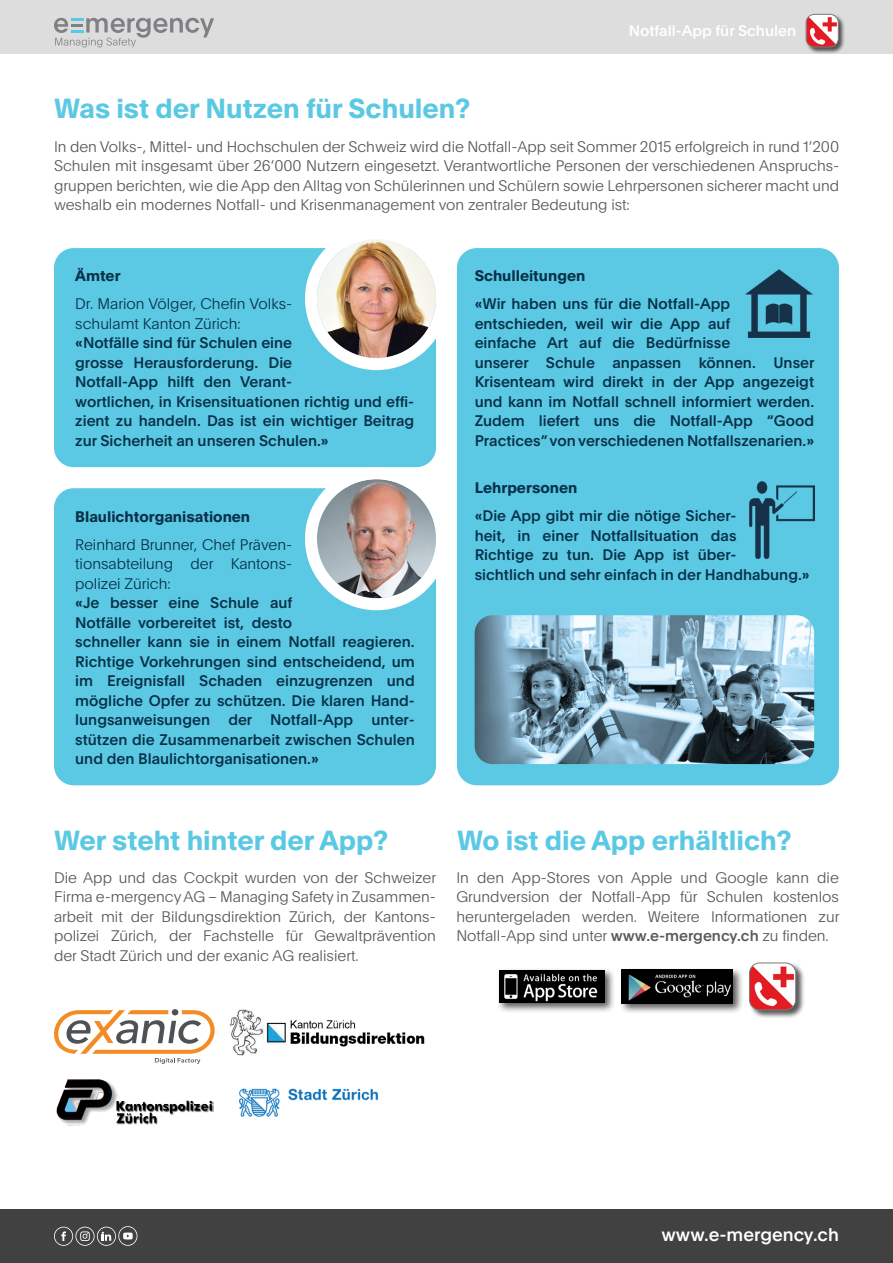
<style>
.page{position:relative;width:893px;height:1263px;background:#fff}
.page>*{position:absolute;margin:0;border:0;box-sizing:border-box;transform-origin:0 0}
.t1{font:700 27px "Plain";color:#5bc9e3}
.t2{font:500 18px "Plain";color:#fff}
.t3{font:500 15px/19.5px "Plain";color:#083049}
.t4{font:100 15px/19.5px "Plain";color:#575857;text-align:justify}
.t5{font:100 15px/19.5px "Plain";color:#083049;text-align:justify}
.t6{font:700 15px "Plain";color:#083049}
.t7{font:500 15px "Plain";color:#fff}
.s1{font-weight:500}
</style>
<div class="page">
<div style="left:54px;top:248px;width:382px;height:219px;background:#5bc9e3;border-radius:20px"></div>
<img style="left:317px;top:239px;width:119px;height:119px;border-radius:60px">
<div style="left:305px;top:227px;width:143px;height:143px;border:12px solid #fff;border-radius:50%"></div>
<div style="left:54px;top:488px;width:382px;height:297px;background:#5bc9e3;border-radius:20px"></div>
<img style="left:317px;top:479px;width:119px;height:119px;border-radius:60px">
<div style="left:305px;top:467px;width:143px;height:143px;border:12px solid #fff;border-radius:50%"></div>
<div style="left:457px;top:248px;width:382px;height:537px;background:#5bc9e3;border-radius:20px"></div>
<img style="left:475px;top:615px;width:339px;height:149px">
<div style="left:619px;top:967px;width:125px;height:48px;background:#231f20;opacity:.75"></div>
<img style="left:621px;top:969px;width:112px;height:34px">
<div style="left:497px;top:967px;width:119px;height:47px;background:#231f20;opacity:.75"></div>
<img style="left:499px;top:970px;width:106px;height:33px">
<div style="left:748px;top:962px;width:57px;height:57px;background:#231f20;opacity:.75"></div>
<img style="left:749px;top:963px;width:47px;height:47px">
<div style="left:749px;top:962px;width:47px;height:48px;border:1px solid #7d7d7d;border-radius:10px"></div>
<img style="left:56px;top:1079px;width:158px;height:47px">
<img style="left:239px;top:1088px;width:140px;height:29px">
<img style="left:230px;top:1009px;width:195px;height:47px">
<svg style="left:54px;top:1009px;width:161px;height:55px"></svg>
<img style="left:745px;top:269px;width:67px;height:69px">
<img style="left:749px;top:481px;width:65px;height:78px">
<div style="left:0;top:0;width:893px;height:54px;background:#ddd"></div>
<div style="left:0;top:1209px;width:893px;height:54px;background:#414141"></div>
<svg style="left:54px;top:1226px;width:83px;height:20px"></svg>
<svg style="left:54px;top:18px;width:160px;height:29px"></svg>
<div style="left:805px;top:14px;width:41px;height:40px;background:#231f20;opacity:.75"></div>
<img style="left:806px;top:15px;width:32px;height:32px">
<div style="left:806px;top:14px;width:33px;height:33px;border:1px solid #7d7d7d;border-radius:8px"></div>
<p class="t7" style="left:629px;top:20px;width:169px">Notfall-App für Schulen</p>
<h1 class="t1" style="left:54px;top:89px;width:418px">Was ist der Nutzen für Schulen?</h1>
<p class="t4" style="left:54px;top:136px;width:787px">In den Volks-, Mittel- und Hochschulen der Schweiz wird die Notfall-App seit Sommer 2015 erfolgreich in rund 1’200<br>Schulen mit insgesamt über 26’000 Nutzern eingesetzt. Verantwortliche Personen der verschiedenen Anspruchs&shy;gruppen berichten, wie die App den Alltag von Schülerinnen und Schülern sowie Lehrpersonen sicherer macht und weshalb ein modernes Notfall- und Krisenmanagement von zentraler Bedeutung ist:</p>
<p class="t6" style="left:75px;top:265px;width:47px">Ämter</p>
<p class="t5" style="left:75px;top:294px;width:218px">Dr. Marion Völger, Chefin Volks&shy;schulamt Kanton Zürich:</p>
<p class="t3" style="left:75px;top:333px;width:340px">«Notfälle sind für Schulen eine<br>grosse Herausforderung. Die<br>Notfall-App hilft den Verant-<br>wortlichen, in Krisensituationen richtig und effi&shy;zient zu handeln. Das ist ein wichtiger Beitrag zur Sicherheit an unseren Schulen.»</p>
<p class="t6" style="left:75px;top:505px;width:176px">Blaulichtorganisationen</p>
<p class="t5" style="left:75px;top:534px;width:218px">Reinhard Brunner, Chef Präven&shy;tionsabteilung der Kantons&shy;polizei Zürich:</p>
<p class="t3" style="left:75px;top:592px;width:341px">«Je besser eine Schule auf<br>Notfälle vorbereitet ist, desto<br>schneller kann sie in einem Notfall reagieren.<br>Richtige Vorkehrungen sind entscheidend, um im Ereignisfall Schaden einzugrenzen und mögliche Opfer zu schützen. Die klaren Hand&shy;lungsanweisungen der Notfall-App unter&shy;stützen die Zusammenarbeit zwischen Schulen und den Blaulichtorganisationen.»</p>
<p class="t6" style="left:475px;top:265px;width:112px">Schulleitungen</p>
<p class="t3" style="left:475px;top:294px;width:341px">«Wir haben uns für die Notfall-App entschieden, weil wir die App auf<br>einfache Art auf die Bedürfnisse<br>unserer Schule anpassen können. Unser Krisenteam wird direkt in der App angezeigt und kann im Notfall schnell informiert werden.<br>Zudem liefert uns die Notfall-App “Good Practices” von verschiedenen Notfallszenarien.»</p>
<p class="t6" style="left:475px;top:477px;width:104px">Lehrpersonen</p>
<p class="t3" style="left:475px;top:505px;width:336px">«Die App gibt mir die nötige Sicher-<br>heit, in einer Notfallsituation das<br>Richtige zu tun. Die App ist über-<br>sichtlich und sehr einfach in der Handhabung.»</p>
<h1 class="t1" style="left:54px;top:820px;width:336px">Wer steht hinter der App?</h1>
<p class="t4" style="left:54px;top:867px;width:384px">Die App und das Cockpit wurden von der Schweizer Firma e-mergency AG – Managing Safety in Zusammen&shy;arbeit mit der Bildungsdirektion Zürich, der Kantons&shy;polizei Zürich, der Fachstelle für Gewaltprävention der Stadt Zürich und der exanic AG realisiert.</p>
<h1 class="t1" style="left:457px;top:820px;width:336px">Wo ist die App erhältlich?</h1>
<p class="t4" style="left:456px;top:867px;width:384px">In den App-Stores von Apple und Google kann die Grundversion der Notfall-App für Schulen kostenlos heruntergeladen werden. Weitere Informationen zur Notfall-App sind unter <span class="s1">www.e-mergency.ch</span> zu finden.</p>
<p class="t2" style="left:661px;top:1222px;width:179px">www.e-mergency.ch</p>
</div>
